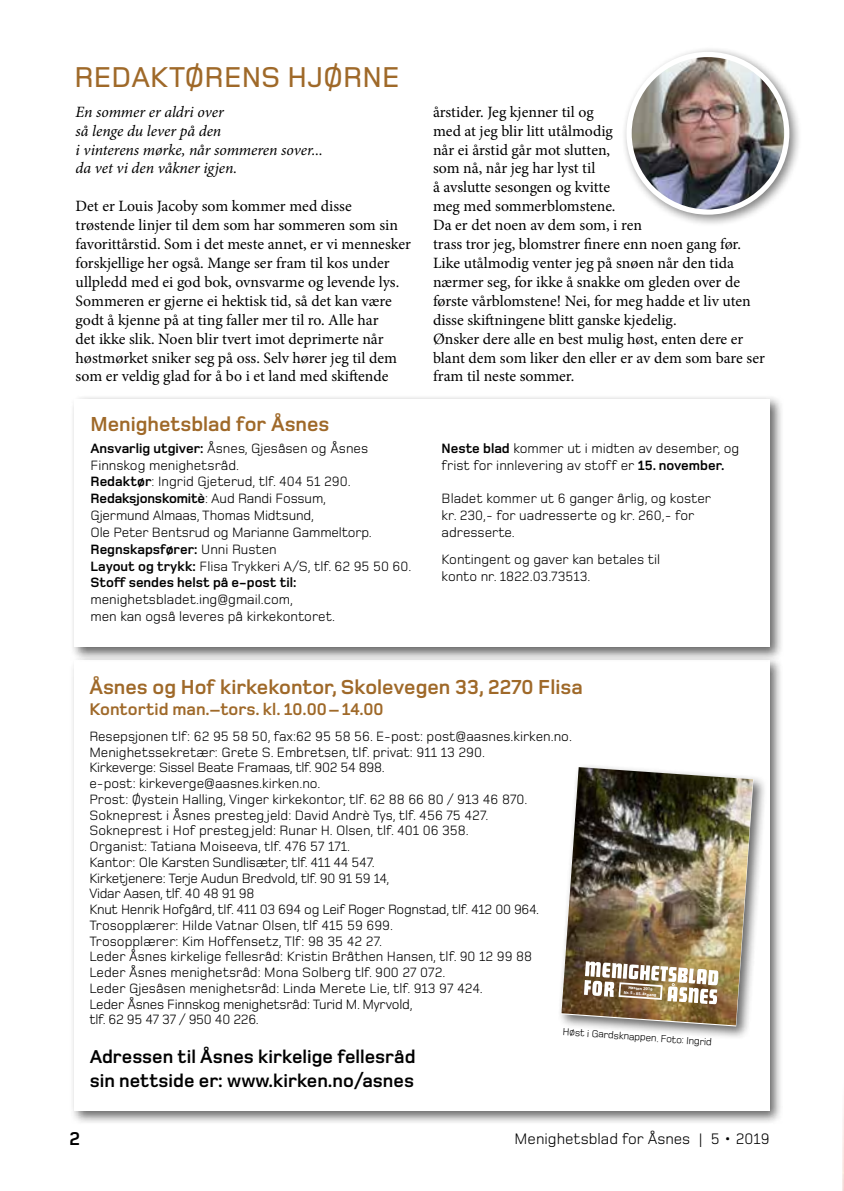
<style>
.page{position:relative;width:844px;height:1191px;background:#fff}
.page>*{position:absolute;margin:0;border:0;box-sizing:border-box;transform-origin:0 0}
.t1{font:500 29.75px "Foundry Monoline";color:#9f6929}
.t2{font:700 21px "Foundry Monoline";color:#9f6929}
.t3{font:700 19.25px/23.1px "Foundry Monoline";color:#000}
.t4{font:700 17.5px "Foundry Monoline";color:#9f6929}
.t5{font:15.75px/18.9px "Minion Pro";color:#000}
.t6{font:italic 15.75px/18.9px "Minion Pro";letter-spacing:-.005em;color:#000}
.t7{font:15.75px "Foundry Monoline";color:#000}
.t8{font:14px/15.8px "Foundry Monoline";color:#000}
.t9{font:10.5px "Foundry Monoline";color:#000}
.t10{font:700 4.38px/5.2px "Myriad Pro";color:#fff;text-align:center}
.s1{font-weight:700}
</style>
<div class="page">
<img style="left:842px;top:1126px;width:1px;height:65px">
<div style="left:70px;top:655px;width:714px;height:469px;background:#000;opacity:.6"></div>
<div style="left:74px;top:660px;width:695px;height:450px;background:#fff"></div>
<div style="left:69px;top:394px;width:714px;height:267px;background:#000;opacity:.6"></div>
<div style="left:74px;top:399px;width:695px;height:248px;background:#fff"></div>
<div style="left:557px;top:763px;width:210px;height:277px;background:#000;opacity:.6"></div>
<img style="left:561px;top:767px;width:191px;height:258px">
<svg style="left:584px;top:961px;width:134px;height:43px"></svg>
<div style="left:620px;top:46px;width:181px;height:181px;background:#000;opacity:.5"></div>
<img style="left:629px;top:54px;width:157px;height:158px;border-radius:76px">
<div style="left:626px;top:52px;width:163px;height:163px;border:5px solid #fff;border-radius:50%"></div>
<h1 class="t1" style="left:74px;top:62px;width:327px">REDAKTØRENS HJØRNE</h1>
<p class="t6" style="left:76px;top:103px;width:249px">En sommer er aldri over<br>så lenge du lever på den<br>i vinterens mørke, når sommeren sover... da vet vi den våkner igjen.</p>
<p class="t5" style="left:76px;top:197px;width:337px">Det er Louis Jacoby som kommer med disse trøstende linjer til dem som har sommeren som sin favorittårstid. Som i det meste annet, er vi mennesker forskjellige her også. Mange ser fram til kos under ullpledd med ei god bok, ovnsvarme og levende lys.<br>Sommeren er gjerne ei hektisk tid, så det kan være godt å kjenne på at ting faller mer til ro. Alle har<br>det ikke slik. Noen blir tvert imot deprimerte når høstmørket sniker seg på oss. Selv hører jeg til dem som er veldig glad for å bo i et land med skiftende</p>
<h2 class="t2" style="left:90px;top:413px;width:240px">Menighetsblad for Åsnes</h2>
<p class="t8" style="left:90px;top:440px;width:322px;line-height:16.8px"><span class="s1">Ansvarlig utgiver:</span> Åsnes, Gjesåsen og Åsnes Finnskog menighetsråd.<br><span class="s1">Redaktør</span>: Ingrid Gjeterud, tlf. 404 51 290.<br><span class="s1">Redaksjonskomitè</span>: Aud Randi Fossum,<br>Gjermund Almaas, Thomas Midtsund,<br>Ole Peter Bentsrud og Marianne Gammeltorp.<br><span class="s1">Regnskapsfører:</span> Unni Rusten<br><span class="s1">Layout og trykk:</span> Flisa Trykkeri A/S, tlf. 62 95 50 60.<br><span class="s1">Stoff sendes helst på e-post til:</span></p>
<p class="t8" style="left:90px;top:591px;width:246px;line-height:16.8px">menighetsbladet.ing@gmail.com,<br>men kan også leveres på kirkekontoret.</p>
<p class="t5" style="left:433px;top:102px;width:333px">årstider. Jeg kjenner til og<br>med at jeg blir litt utålmodig<br>når ei årstid går mot slutten,<br>som nå, når jeg har lyst til<br>å avslutte sesongen og kvitte<br>meg med sommerblomstene.<br>Da er det noen av dem som, i ren<br>trass tror jeg, blomstrer finere enn noen gang før.<br>Like utålmodig venter jeg på snøen når den tida nærmer seg, for ikke å snakke om gleden over de første vårblomstene! Nei, for meg hadde et liv uten disse skiftningene blitt ganske kjedelig.<br>Ønsker dere alle en best mulig høst, enten dere er blant dem som liker den eller er av dem som bare ser fram til neste sommer.</p>
<p class="t8" style="left:441px;top:440px;width:299px;line-height:16.8px"><span class="s1">Neste blad</span> kommer ut i midten av desember, og frist for innlevering av stoff er <span class="s1">15. november.</span></p>
<p class="t8" style="left:441px;top:490px;width:271px;line-height:16.8px">Bladet kommer ut 6 ganger årlig, og koster kr. 230,- for uadresserte og kr. 260,- for adresserte.</p>
<p class="t8" style="left:441px;top:551px;width:220px;line-height:16.8px">Kontingent og gaver kan betales til konto nr. 1822.03.73513.</p>
<h2 class="t2" style="left:89px;top:676px;width:495px">Åsnes og Hof kirkekontor, Skolevegen 33, 2270 Flisa</h2>
<p class="t4" style="left:89px;top:700px;width:296px">Kontortid man.–tors. kl. 10.00 – 14.00</p>
<p class="t8" style="left:89px;top:728px;width:484px">Resepsjonen tlf: 62 95 58 50, fax:62 95 58 56. E-post: post@aasnes.kirken.no.<br>Menighetssekretær: Grete S. Embretsen, tlf. privat: 911 13 290.<br>Kirkeverge: Sissel Beate Framaas, tlf. 902 54 898.<br>e-post: kirkeverge@aasnes.kirken.no.<br>Prost: Øystein Halling, Vinger kirkekontor, tlf. 62 88 66 80 / 913 46 870.<br>Sokneprest i Åsnes presteg jeld: David Andrè Tys, tlf. 456 75 427.<br>Sokneprest i Hof presteg jeld: Runar H. Olsen, tlf. 401 06 358.<br>Organist: Tatiana Moiseeva, tlf. 476 57 171.<br>Kantor: Ole Karsten Sundlisæter, tlf. 411 44 547.<br>Kirketjenere: Terje Audun Bredvold, tlf. 90 91 59 14,<br>Vidar Aasen, tlf. 40 48 91 98<br>Knut Henrik Hofgård, tlf. 411 03 694 og Leif Roger Rognstad, tlf. 412 00 964.<br>Trosopplærer: Hilde Vatnar Olsen, tlf 415 59 699.<br>Trosopplærer: Kim Hoffensetz, Tlf: 98 35 42 27.<br>Leder Åsnes kirkelige fellesråd: Kristin Bråthen Hansen, tlf. 90 12 99 88<br>Leder Åsnes menighetsråd: Mona Solberg tlf. 900 27 072.<br>Leder Gjesåsen menighetsråd: Linda Merete Lie, tlf. 913 97 424.<br>Leder Åsnes Finnskog menighetsråd: Turid M. Myrvold,<br>tlf. 62 95 47 37 / 950 40 226.</p>
<p class="t10" style="left:624px;top:984px;width:34px;rotate:4deg">Høsten 2019<br>Nr. 5 • 85. årgang</p>
<p class="t9" style="left:563px;top:1026px;width:151px;rotate:4deg">Høst i Gardsknappen. Foto: Ingrid</p>
<h3 class="t3" style="left:90px;top:1045px;width:327px">Adressen til Åsnes kirkelige fellesråd sin nettside er: www.kirken.no/asnes</h3>
<h3 class="t3" style="left:69px;top:1127px;width:12px">2</h3>
<p class="t7" style="left:514px;top:1130px;width:256px">Menighetsblad for Åsnes | 5 • 2019</p>
</div>
